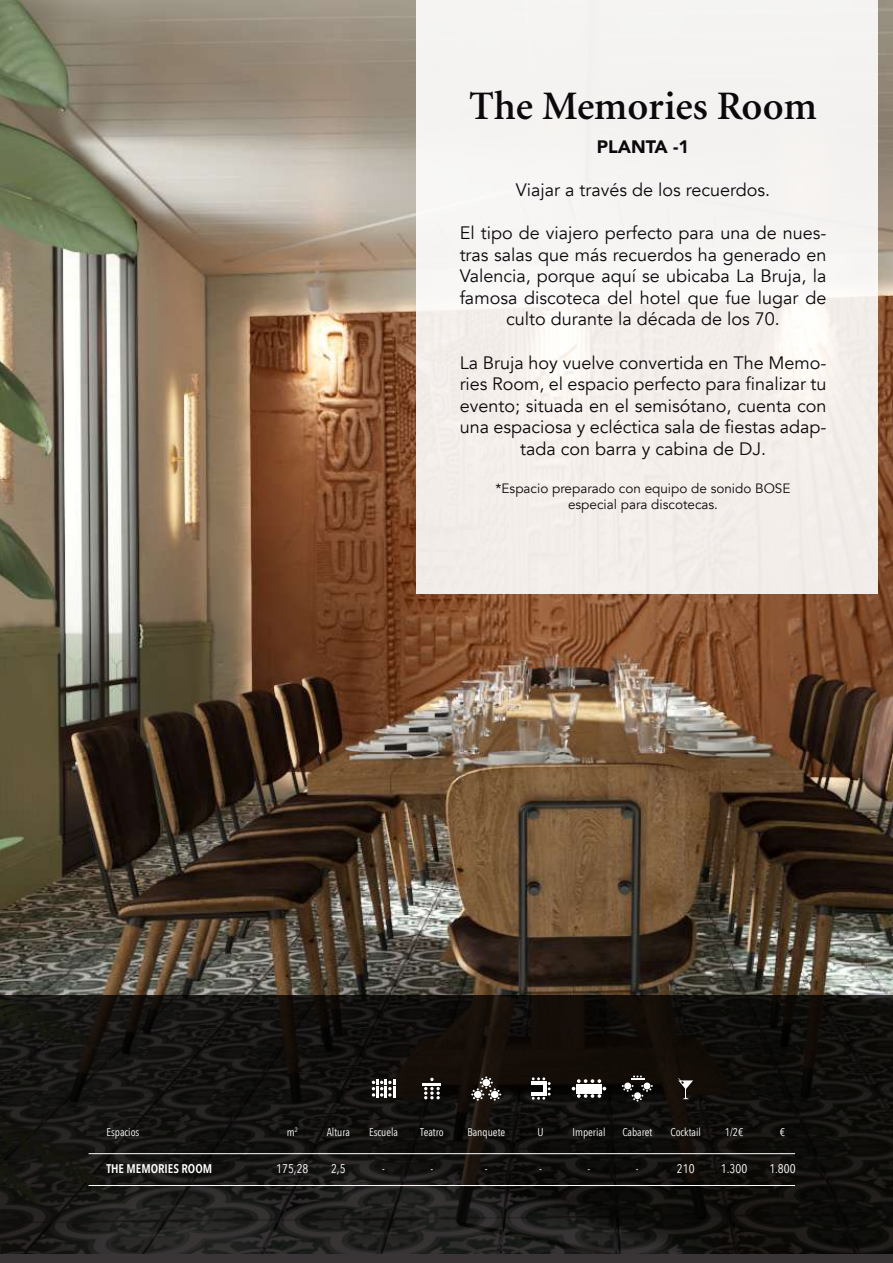
<style>
.page{position:relative;width:893px;height:1263px;background:#fff}
.page>*{position:absolute;margin:0;border:0;box-sizing:border-box;transform-origin:0 0}
.t1{font:600 40.5px "Minion";color:#0c090d}
.t2{font:18px/21.6px "Avenir";color:#0c090d;text-align:center}
.t3{font:900 18px "Avenir";color:#0c090d}
.t4{font:13.5px/16.2px "Avenir";color:#0c090d;text-align:center}
.t5{font:12.6px "Avenir Next Condensed";color:#fff}
.t6{font:600 12.6px "Avenir Next Condensed";color:#fff}
.t7{font:11.1px "Avenir Next Condensed";color:#fff}
</style>
<div class="page">
<img style="left:0;top:0;width:893px;height:996px">
<svg style="left:0;top:996px;width:893px;height:267px;background:#161513"></svg>
<div style="left:416px;top:0;width:461px;height:594px;background:#f4f2f0"></div>
<svg style="left:423px;top:1078px;width:18px;height:21px"></svg>
<svg style="left:372px;top:1079px;width:23px;height:19px"></svg>
<hr style="left:531px;top:1081px;width:15px;height:4px;background:#fff">
<hr style="left:531px;top:1092px;width:15px;height:4px;background:#fff">
<svg style="left:532px;top:1077px;width:19px;height:23px"></svg>
<svg style="left:572px;top:1079px;width:34px;height:19px"></svg>
<svg style="left:471px;top:1076px;width:30px;height:25px"></svg>
<svg style="left:678px;top:1078px;width:15px;height:21px"></svg>
<svg style="left:622px;top:1075px;width:31px;height:26px"></svg>
<hr style="left:89px;top:1185px;width:706px;height:1px;background:#fff">
<hr style="left:89px;top:1153px;width:706px;height:1px;background:#fff">
<h1 class="t1" style="left:469px;top:85px;width:349px">The Memories Room</h1>
<p class="t3" style="left:597px;top:131px;width:94px">PLANTA -1</p>
<p class="t2" style="left:516px;top:179px;width:256px">Viajar a través de los recuerdos.</p>
<p class="t2" style="left:460px;top:222px;width:368px">El tipo de viajero perfecto para una de nues&shy;tras salas que más recuerdos ha generado en Valencia, porque aquí se ubicaba La Bruja, la famosa discoteca del hotel que fue lugar de culto durante la década de los 70.</p>
<p class="t2" style="left:460px;top:352px;width:368px">La Bruja hoy vuelve convertida en The Memo&shy;ries Room, el espacio perfecto para finalizar tu evento; situada en el semisótano, cuenta con una espaciosa y ecléctica sala de fiestas adap&shy;tada con barra y cabina de DJ.</p>
<p class="t4" style="left:496px;top:480px;width:296px">*Espacio preparado con equipo de sonido BOSE especial para discotecas.</p>
<p class="t7" style="left:106px;top:1122px;width:35px">Espacios</p>
<p class="t7" style="left:287px;top:1122px;width:13px">m<sup>2</sup></p>
<p class="t7" style="left:327px;top:1122px;width:25px">Altura</p>
<p class="t7" style="left:369px;top:1122px;width:31px">Escuela</p>
<p class="t7" style="left:420px;top:1122px;width:25px">Teatro</p>
<p class="t7" style="left:467px;top:1122px;width:39px">Banquete</p>
<p class="t7" style="left:537px;top:1122px;width:8px">U</p>
<p class="t7" style="left:572px;top:1122px;width:34px">Imperial</p>
<p class="t7" style="left:622px;top:1122px;width:31px">Cabaret</p>
<p class="t7" style="left:670px;top:1122px;width:32px">Cocktail</p>
<p class="t7" style="left:725px;top:1122px;width:20px">1/2€</p>
<p class="t7" style="left:780px;top:1122px;width:7px">€</p>
<p class="t6" style="left:106px;top:1157px;width:107px">THE MEMORIES ROOM</p>
<p class="t5" style="left:276px;top:1157px;width:34px">175,28</p>
<p class="t5" style="left:331px;top:1157px;width:16px">2,5</p>
<p class="t5" style="left:382px;top:1157px;width:4px">-</p>
<p class="t5" style="left:430px;top:1157px;width:4px">-</p>
<p class="t5" style="left:485px;top:1157px;width:4px">-</p>
<p class="t5" style="left:539px;top:1157px;width:4px">-</p>
<p class="t5" style="left:588px;top:1157px;width:4px">-</p>
<p class="t5" style="left:636px;top:1157px;width:4px">-</p>
<p class="t5" style="left:677px;top:1157px;width:19px">210</p>
<p class="t5" style="left:721px;top:1157px;width:28px">1.300</p>
<p class="t5" style="left:769px;top:1157px;width:28px">1.800</p>
</div>
